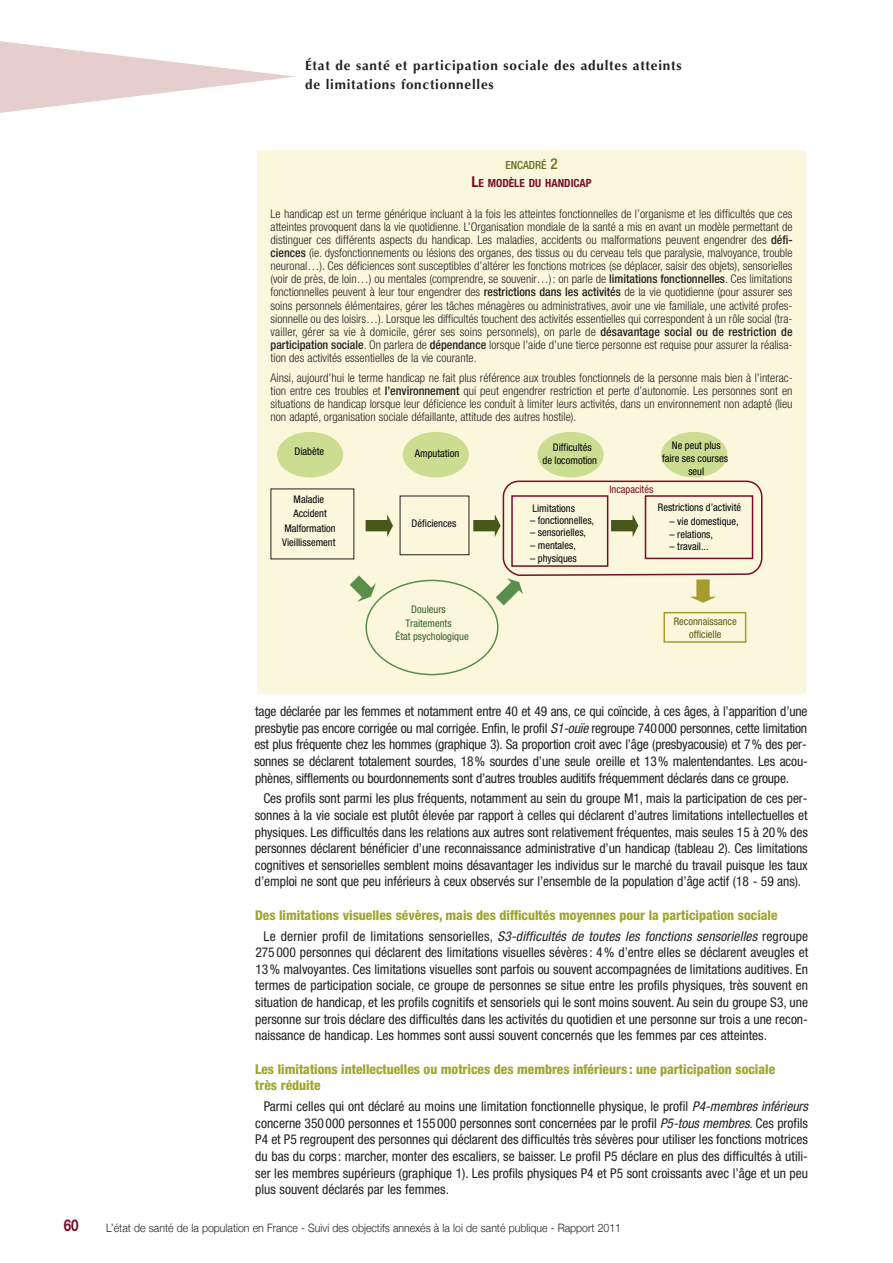
<style>
.page{position:relative;width:893px;height:1263px;background:#fff}
.page>*{position:absolute;margin:0;border:0;box-sizing:border-box;transform-origin:0 0}
.t1{font:700 16.2px "Helvetica Neue";color:#770e28;scale:.83 1}
.t2{font:condensed 13.5px/16.5px "Helvetica Neue";color:#231f20;text-align:justify}
.t3{font:800 condensed 13.5px/20.9px "Helvetica Neue";color:#a0a62f}
.t4{font:700 13.5px/19.5px "Optima";letter-spacing:.055em;color:#231f20}
.t5{font:300 condensed 12px/13.2px "Helvetica Neue";color:#231f20;text-align:justify}
.t6{font:300 11.55px "Helvetica Neue";color:#231f20;scale:.91 1}
.t7{font:700 condensed 11.25px/18px "Helvetica Neue";color:#770e28;text-align:center}
.t8{font:condensed 10.5px/12.6px "Helvetica Neue";color:#030307}
.t9{font:condensed 10.5px/14px "Helvetica Neue";color:#34612e;text-align:center}
.t10{font:condensed 10.5px/12.6px "Helvetica Neue";color:#5f5b0f;text-align:center}
.t11{font:condensed 10.5px "Helvetica Neue";color:#770e28}
.s1{font-weight:500;color:#686e26}
.s2{font-weight:500;font-size:15px;color:#686e26}
.s3{font-size:15px}
.s4{font-weight:500}
.s5{font-style:italic}
.s6{font-weight:400;color:#231f20}
.s7{font-weight:400;font-style:italic;color:#231f20}
</style>
<div class="page">
<svg style="left:0;top:41px;width:295px;height:72px"></svg>
<div style="left:257px;top:150px;width:549px;height:544px;background:#fbf7dd"></div>
<div style="left:255px;top:149px;width:553px;height:546px;border:2px solid #fff"></div>
<div style="left:661px;top:432px;width:66px;height:45px;background:#ccdd91;border-radius:50%"></div>
<div style="left:277px;top:432px;width:66px;height:45px;background:#ccdd91;border-radius:50%"></div>
<div style="left:537px;top:432px;width:67px;height:45px;background:#ccdd91;border-radius:50%"></div>
<div style="left:403px;top:432px;width:66px;height:45px;background:#ccdd91;border-radius:50%"></div>
<svg style="left:366px;top:514px;width:27px;height:23px"></svg>
<svg style="left:350px;top:575px;width:26px;height:27px"></svg>
<svg style="left:473px;top:480px;width:289px;height:125px"></svg>
<div style="left:663px;top:612px;width:83px;height:31px;border:1px solid #a59b2e"></div>
<p class="t4" style="left:305px;top:57px;width:378px">État de santé et participation sociale des adultes atteints de limitations fonctionnelles</p>
<p class="t7" style="left:471px;top:157px;width:122px"><span class="s1">ENCADRÉ</span> <span class="s2">2<br></span><span class="s3">L</span>E MODÈLE DU HANDICAP</p>
<p class="t5" style="left:270px;top:208px;width:524px">Le handicap est un terme générique incluant à la fois les atteintes fonctionnelles de l’organisme et les difficultés que ces atteintes provoquent dans la vie quotidienne. L’Organisation mondiale de la santé a mis en avant un modèle permettant de distinguer ces différents aspects du handicap. Les maladies, accidents ou malformations peuvent engendrer des <span class="s4">défi&shy;ciences</span> (ie. dysfonctionnements ou lésions des organes, des tissus ou du cerveau tels que paralysie, malvoyance, trouble neuronal…). Ces déficiences sont susceptibles d’altérer les fonctions motrices (se déplacer, saisir des objets), sensorielles (voir de près, de loin…) ou mentales (comprendre, se souvenir…): on parle de <span class="s4">limitations fonctionnelles</span>. Ces limitations fonctionnelles peuvent à leur tour engendrer des <span class="s4">restrictions dans les activités</span> de la vie quotidienne (pour assurer ses soins personnels élémentaires, gérer les tâches ménagères ou administratives, avoir une vie familiale, une activité profes&shy;sionnelle ou des loisirs…). Lorsque les difficultés touchent des activités essentielles qui correspondent à un rôle social (tra&shy;vailler, gérer sa vie à domicile, gérer ses soins personnels), on parle de <span class="s4">désavantage social ou de restriction de participation sociale</span>. On parlera de <span class="s4">dépendance</span> lorsque l’aide d’une tierce personne est requise pour assurer la réalisa&shy;tion des activités essentielles de la vie courante.</p>
<p class="t5" style="left:270px;top:372px;width:524px">Ainsi, aujourd’hui le terme handicap ne fait plus référence aux troubles fonctionnels de la personne mais bien à l’interac&shy;tion entre ces troubles et <span class="s4">l’environnement</span> qui peut engendrer restriction et perte d’autonomie. Les personnes sont en situations de handicap lorsque leur déficience les conduit à limiter leurs activités, dans un environnement non adapté (lieu non adapté, organisation sociale défaillante, attitude des autres hostile).</p>
<p class="t8" style="left:295px;top:446px;width:31px">Diabète</p>
<p class="t8" style="left:662px;top:440px;width:67px;text-align:center">Ne peut plus faire ses courses seul</p>
<p class="t8" style="left:542px;top:442px;width:56px;text-align:center">Difficultés<br>de locomotion</p>
<p class="t8" style="left:415px;top:448px;width:46px">Amputation</p>
<p class="t8" style="left:293px;top:493px;width:35px;line-height:14px">Maladie<br>Accident</p>
<p class="t8" style="left:282px;top:522px;width:55px;line-height:14px">Malformation<br>Vieillissement</p>
<p class="t8" style="left:412px;top:518px;width:46px">Déficiences</p>
<p class="t9" style="left:405px;top:603px;width:48px">Douleurs<br>Traitements</p>
<p class="t9" style="left:396px;top:630px;width:75px">État psychologique</p>
<p class="t11" style="left:609px;top:485px;width:45px">Incapacités</p>
<p class="t8" style="left:532px;top:503px;width:44px">Limitations</p>
<p class="t8" style="left:658px;top:502px;width:85px">Restrictions d’activité</p>
<p class="t8" style="left:530px;top:515px;width:66px">– fonctionnelles,</p>
<p class="t8" style="left:530px;top:527px;width:58px">– sensorielles,</p>
<p class="t8" style="left:530px;top:540px;width:47px">– mentales,</p>
<p class="t8" style="left:530px;top:552px;width:48px">– physiques</p>
<p class="t8" style="left:669px;top:516px;width:71px">– vie domestique,</p>
<p class="t8" style="left:669px;top:528px;width:45px">– relations,</p>
<p class="t8" style="left:669px;top:541px;width:41px">– travail...</p>
<p class="t10" style="left:674px;top:616px;width:64px">Reconnaissance officielle</p>
<p class="t2" style="left:254px;top:704px;width:555px">tage déclarée par les femmes et notamment entre 40 et 49 ans, ce qui coïncide, à ces âges, à l’apparition d’une presbytie pas encore corrigée ou mal corrigée. Enfin, le profil <span class="s5">S1-ouïe</span> regroupe 740000 personnes, cette limitation est plus fréquente chez les hommes (graphique 3). Sa proportion croit avec l’âge (presbyacousie) et 7% des per&shy;sonnes se déclarent totalement sourdes, 18% sourdes d’une seule oreille et 13% malentendantes. Les acou&shy;phènes, sifflements ou bourdonnements sont d’autres troubles auditifs fréquemment déclarés dans ce groupe.</p>
<p class="t2" style="left:255px;top:791px;width:555px;text-indent:8px">Ces profils sont parmi les plus fréquents, notamment au sein du groupe M1, mais la participation de ces per&shy;sonnes à la vie sociale est plutôt élevée par rapport à celles qui déclarent d’autres limitations intellectuelles et physiques. Les difficultés dans les relations aux autres sont relativement fréquentes, mais seules 15 à 20% des personnes déclarent bénéficier d’une reconnaissance administrative d’un handicap (tableau 2). Ces limitations cognitives et sensorielles semblent moins désavantager les individus sur le marché du travail puisque les taux d’emploi ne sont que peu inférieurs à ceux observés sur l’ensemble de la population d’âge actif (18 - 59 ans).</p>
<p class="t3" style="left:264px;top:906px;width:546px;text-indent:-9px">Des limitations visuelles sévères, mais des difficultés moyennes pour la participation sociale<br><span class="s6">Le dernier profil de limitations sensorielles,</span> <span class="s7">S3-difficultés de toutes les fonctions sensorielles</span> <span class="s6">regroupe</span></p>
<p class="t2" style="left:255px;top:945px;width:554px">275 000 personnes qui déclarent des limitations visuelles sévères: 4 % d’entre elles se déclarent aveugles et 13 % malvoyantes. Ces limitations visuelles sont parfois ou souvent accompagnées de limitations auditives. En termes de participation sociale, ce groupe de personnes se situe entre les profils physiques, très souvent en situation de handicap, et les profils cognitifs et sensoriels qui le sont moins souvent. Au sein du groupe S3, une personne sur trois déclare des difficultés dans les activités du quotidien et une personne sur trois a une recon&shy;naissance de handicap. Les hommes sont aussi souvent concernés que les femmes par ces atteintes.</p>
<p class="t3" style="left:255px;top:1062px;width:521px;line-height:16.6px">Les limitations intellectuelles ou motrices des membres inférieurs: une participation sociale très réduite</p>
<p class="t2" style="left:255px;top:1099px;width:554px;text-indent:9px">Parmi celles qui ont déclaré au moins une limitation fonctionnelle physique, le profil <span class="s5">P4-membres inférieurs </span>concerne 350 000 personnes et 155 000 personnes sont concernées par le profil <span class="s5">P5-tous membres</span>. Ces profils P4 et P5 regroupent des personnes qui déclarent des difficultés très sévères pour utiliser les fonctions motrices du bas du corps: marcher, monter des escaliers, se baisser. Le profil P5 déclare en plus des difficultés à utili&shy;ser les membres supérieurs (graphique 1). Les profils physiques P4 et P5 sont croissants avec l’âge et un peu plus souvent déclarés par les femmes.</p>
<p class="t1" style="left:64px;top:1219px;width:20px">60</p>
<p class="t6" style="left:106px;top:1221px;width:567px">L’état de santé de la population en France - Suivi des objectifs annexés à la loi de santé publique - Rapport 2011</p>
</div>
